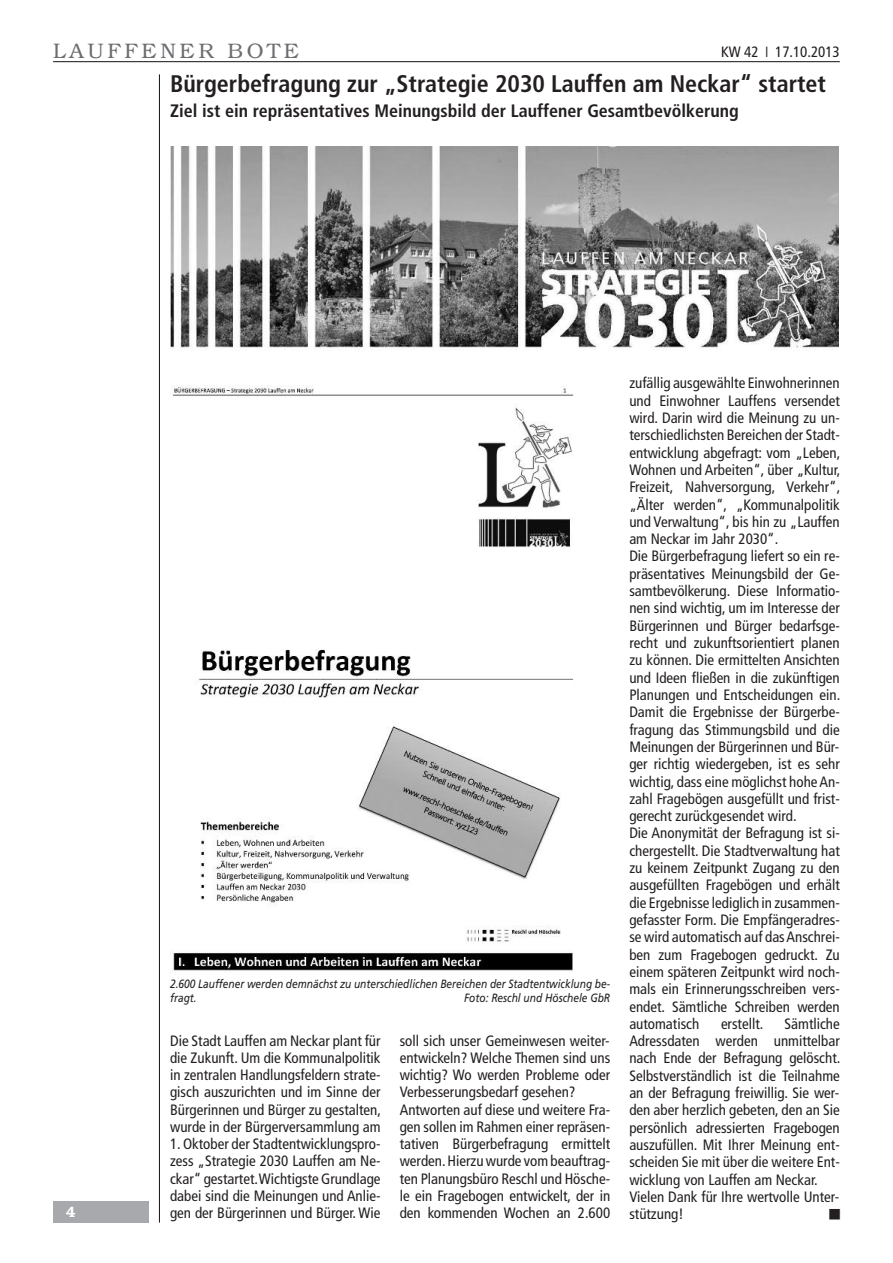
<style>
.page{position:relative;width:893px;height:1263px;background:#fff}
.page>*{position:absolute;margin:0;border:0;box-sizing:border-box;transform-origin:0 0}
.t1{font:700 condensed 24px "Frutiger LT";color:#231f20}
.t2{font:300 21px "Bookman LT";letter-spacing:.175em;color:#6c6d70}
.t3{font:700 condensed 18px "Frutiger LT";color:#231f20}
.t4{font:condensed 15px/17.2px "Frutiger LT";color:#231f20}
.t5{font:600 15px "Bookman LT";color:#fff}
.t6{font:italic 12px/14.2px "Frutiger LT";color:#231f20;scale:.85 1}
</style>
<div class="page">
<hr style="left:159px;top:74px;width:1px;height:1148px;background:#231f20">
<hr style="left:53px;top:61px;width:787px;height:1px;background:#231f20">
<div style="left:53px;top:1201px;width:96px;height:21px;background:#a8a9ad"></div>
<img style="left:170px;top:146px;width:669px;height:203px">
<img style="left:170px;top:385px;width:404px;height:587px">
<h2 class="t2" style="left:53px;top:38px;width:247px">LAUFFENER BOTE</h2>
<p class="t4" style="left:721px;top:44px;width:120px">KW 42 ❘ 17.10.2013</p>
<h1 class="t1" style="left:170px;top:74px;width:657px">Bürgerbefragung zur „Strategie 2030 Lauffen am Neckar“ startet</h1>
<p class="t3" style="left:170px;top:103px;width:570px">Ziel ist ein repräsentatives Meinungsbild der Lauffener Gesamtbevölkerung</p>
<p class="t5" style="left:66px;top:1203px;width:11px">4</p>
<p class="t6" style="left:170px;top:977px;width:519px">2.600 Lauffener werden demnächst zu unterschiedlichen Bereichen der Stadtentwicklung be&shy;fragt.</p>
<p class="t6" style="left:464px;top:992px;width:173px">Foto: Reschl und Höschele GbR</p>
<p class="t4" style="left:170px;top:1033px;width:213px;text-align:justify">Die Stadt Lauffen am Neckar plant für die Zukunft. Um die Kommunalpolitik in zentralen Handlungsfeldern strate&shy;gisch auszurichten und im Sinne der Bürgerinnen und Bürger zu gestalten, wurde in der Bürgerversammlung am 1.Oktober der Stadtentwicklungspro&shy;zess „Strategie 2030 Lauffen am Ne&shy;ckar“ gestartet.WichtigsteGrundlage dabei sind die Meinungen und Anlie&shy;gen der Bürgerinnen und Bürger. Wie</p>
<p class="t4" style="left:400px;top:1033px;width:212px">soll sich unser Gemeinwesen weiter&shy;entwickeln? Welche Themen sind uns wichtig? Wo werden Probleme oder Verbesserungsbedarf gesehen?<br>Antworten auf diese und weitere Fra&shy;gen sollen im Rahmen einer repräsen&shy;tativen Bürgerbefragung ermittelt werden.Hierzuwurde vom beauftrag&shy;ten Planungsbüro Reschl und Hösche&shy;le ein Fragebogen entwickelt, der in den kommenden Wochen an 2.600</p>
<p class="t4" style="left:629px;top:376px;width:213px">zufällig ausgewählte Einwohnerinnen und Einwohner Lauffens versendet wird. Darin wird die Meinung zu un&shy;terschiedlichsten Bereichen der Stadt&shy;entwicklung abgefragt: vom „Leben, Wohnen und Arbeiten“, über „Kultur, Freizeit, Nahversorgung, Verkehr“, „Älter werden“, „Kommunalpolitik und Verwaltung“, bis hin zu „Lauffen am Neckar im Jahr 2030“.<br>Die Bürgerbefragung liefert so ein re&shy;präsentatives Meinungsbild der Ge&shy;samtbevölkerung. Diese Informatio&shy;nen sind wichtig, um im Interesse der Bürgerinnen und Bürger bedarfsge&shy;recht und zukunftsorientiert planen zu können. Die ermittelten Ansichten und Ideen fließen in die zukünftigen Planungen und Entscheidungen ein.<br>Damit die Ergebnisse der Bürgerbe&shy;fragung das Stimmungsbild und die Meinungen der Bürgerinnen und Bür&shy;ger richtig wiedergeben, ist es sehr wichtig, dass eine möglichst hoheAn&shy;zahl Fragebögen ausgefüllt und frist&shy;gerecht zurückgesendet wird.<br>Die Anonymität der Befragung ist si&shy;chergestellt. Die Stadtverwaltung hat zu keinem Zeitpunkt Zugang zu den ausgefüllten Fragebögen und erhält die Ergebnisse lediglich in zusammen&shy;gefasster Form. Die Empfängeradres&shy;se wird automatisch auf dasAnschrei&shy;ben zum Fragebogen gedruckt. Zu einem späteren Zeitpunkt wird noch&shy;mals ein Erinnerungsschreiben vers&shy;endet. Sämtliche Schreiben werden automatisch</p>
<p class="t4" style="left:629px;top:1016px;width:213px;text-indent:155px">Sämtliche<br>Adressdaten werden unmittelbar nach Ende der Befragung gelöscht.<br>Selbstverständlich ist die Teilnahme an der Befragung freiwillig. Sie wer&shy;den aber herzlich gebeten, den an Sie persönlich adressierten Fragebogen auszufüllen. Mit Ihrer Meinung ent&shy;scheiden Sie mit über die weitere Ent&shy;wicklung von Lauffen am Neckar.<br>Vielen Dank für Ihre wertvolle Unter&shy;stützung!</p>
<p class="t4" style="left:721px;top:1016px;width:44px">erstellt.</p>
</div>
